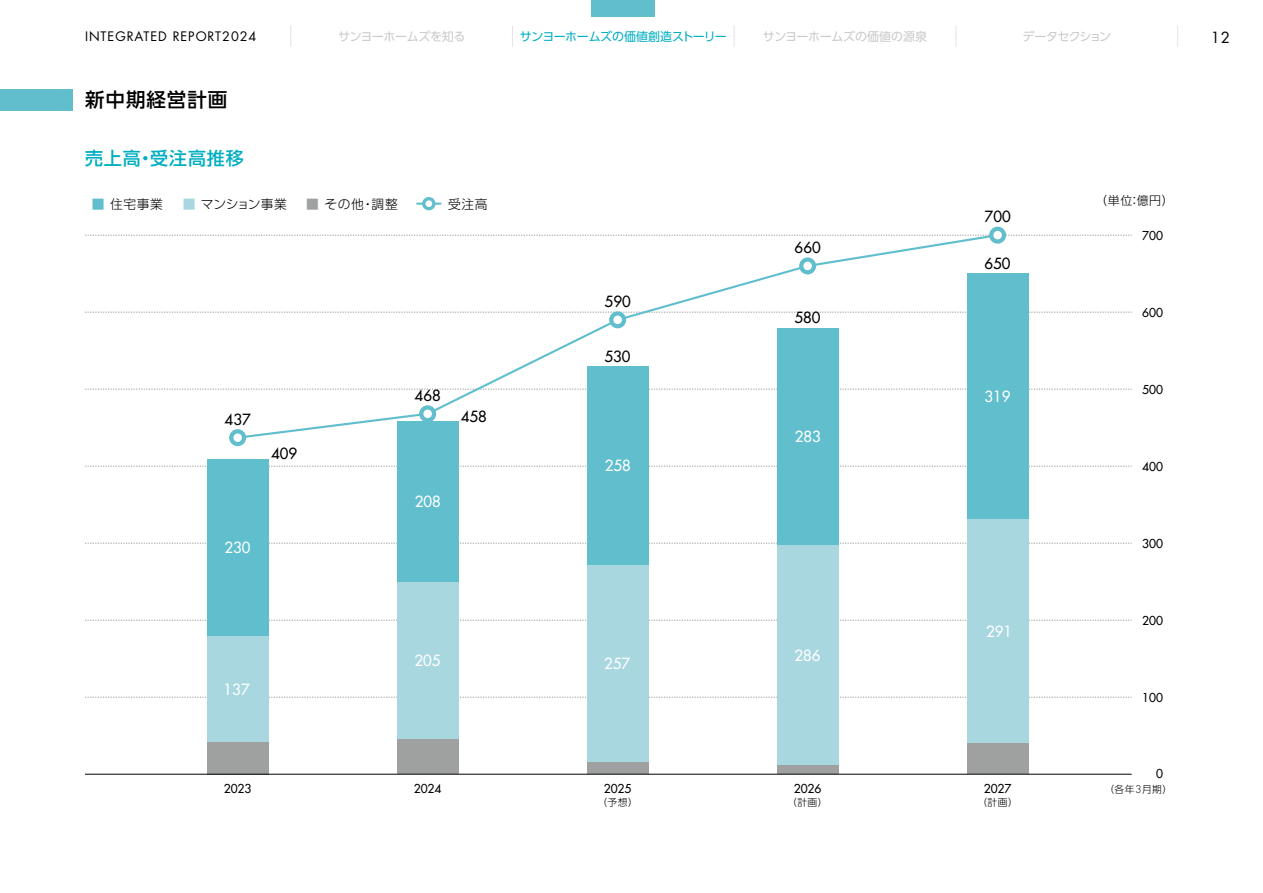
<style>
.page{position:relative;width:1263px;height:893px;background:#fff}
.page>*{position:absolute;margin:0;border:0;box-sizing:border-box;transform-origin:0 0}
.t1{font:500 19.5px "UD Shin Go Pro";letter-spacing:.05em;color:#000}
.t2{font:500 18px "UD Shin Go Pro";letter-spacing:.05em;color:#00aec1}
.t3{font:500 15px "Futura Std";color:#000}
.t4{font:500 15px "Futura Std";color:#fff}
.t5{font:15px "Futura Std";color:#000}
.t6{font:12.75px "Futura Std";letter-spacing:.075em;color:#000}
.t7{font:300 12.75px "UD Shin Go Pro";letter-spacing:.05em;color:#000}
.t8{font:300 12.75px "UD Shin Go Pro";letter-spacing:-.015em;color:#000}
.t9{font:500 12px "Futura Std";color:#000}
.t10{font:12px "UD Shin Go Pro";letter-spacing:-.03em;color:#c9caca}
.t11{font:12px "UD Shin Go Pro";letter-spacing:-.03em;color:#00aec1}
.t12{font:12px "UD Shin Go Pro";letter-spacing:-.08em;color:#c9caca}
.t13{font:300 12px "UD Shin Go Pro";color:#000}
.t14{font:300 9.75px "UD Shin Go Pro";letter-spacing:.05em;color:#000}
.s1{color:#60becd}
.s2{color:#a8d7e0}
.s3{color:#9fa0a0}
.s4{font-family:"Futura Std";font-size:10.5px}
</style>
<div class="page">
<div style="left:0;top:89px;width:72px;height:22px;background:#60becd"></div>
<svg style="left:290px;top:26px;width:1px;height:21px"></svg>
<svg style="left:512px;top:26px;width:1px;height:21px"></svg>
<svg style="left:734px;top:26px;width:1px;height:21px"></svg>
<svg style="left:955px;top:26px;width:1px;height:21px"></svg>
<svg style="left:1177px;top:26px;width:1px;height:21px"></svg>
<div style="left:591px;top:0;width:64px;height:17px;background:#60becd"></div>
<svg style="left:85px;top:697px;width:1047px;height:1px"></svg>
<svg style="left:85px;top:620px;width:1047px;height:1px"></svg>
<svg style="left:85px;top:543px;width:1047px;height:1px"></svg>
<svg style="left:85px;top:466px;width:1047px;height:1px"></svg>
<div style="left:207px;top:459px;width:62px;height:177px;background:#60becd"></div>
<div style="left:397px;top:421px;width:61px;height:161px;background:#60becd"></div>
<div style="left:587px;top:366px;width:61px;height:199px;background:#60becd"></div>
<div style="left:777px;top:328px;width:61px;height:217px;background:#60becd"></div>
<div style="left:967px;top:274px;width:61px;height:245px;background:#60becd"></div>
<div style="left:207px;top:636px;width:62px;height:106px;background:#a8d7e0"></div>
<div style="left:397px;top:582px;width:61px;height:157px;background:#a8d7e0"></div>
<div style="left:587px;top:565px;width:61px;height:198px;background:#a8d7e0"></div>
<div style="left:777px;top:545px;width:61px;height:221px;background:#a8d7e0"></div>
<div style="left:967px;top:519px;width:61px;height:224px;background:#a8d7e0"></div>
<div style="left:207px;top:742px;width:62px;height:32px;background:#9fa0a0"></div>
<div style="left:397px;top:739px;width:61px;height:35px;background:#9fa0a0"></div>
<div style="left:587px;top:763px;width:61px;height:11px;background:#9fa0a0"></div>
<div style="left:777px;top:766px;width:61px;height:8px;background:#9fa0a0"></div>
<div style="left:967px;top:743px;width:61px;height:31px;background:#9fa0a0"></div>
<svg style="left:85px;top:227px;width:1047px;height:219px"></svg>
<hr style="left:417px;top:203px;width:23px;height:2px;background:#60becd">
<svg style="left:422px;top:197px;width:13px;height:13px"></svg>
<hr style="left:85px;top:774px;width:1047px;height:1px;background:#000">
<p class="t6" style="left:85px;top:28px;width:173px">INTEGRATED REPORT2024</p>
<p class="t10" style="left:338px;top:26px;width:129px">サンヨーホームズを知る</p>
<p class="t11" style="left:520px;top:26px;width:208px">サンヨーホームズの価値創造ストーリー</p>
<p class="t10" style="left:763px;top:26px;width:166px">サンヨーホームズの価値の源泉</p>
<p class="t12" style="left:1022px;top:26px;width:90px">データセクション</p>
<p class="t5" style="left:1211px;top:28px;width:21px">12</p>
<h1 class="t1" style="left:85px;top:84px;width:144px">新中期経営計画</h1>
<h2 class="t2" style="left:85px;top:143px;width:160px">売上高・受注高推移</h2>
<p class="t7" style="left:92px;top:194px;width:73px"><span class="s1">■</span> 住宅事業</p>
<p class="t8" style="left:183px;top:194px;width:106px"><span class="s2">■</span> マンション事業</p>
<p class="t7" style="left:306px;top:194px;width:93px"><span class="s3">■</span> その他・調整</p>
<p class="t7" style="left:448px;top:194px;width:41px">受注高</p>
<p class="t3" style="left:225px;top:410px;width:28px">437</p>
<p class="t3" style="left:271px;top:444px;width:28px">409</p>
<p class="t4" style="left:225px;top:538px;width:28px">230</p>
<p class="t4" style="left:224px;top:680px;width:28px">137</p>
<p class="t3" style="left:415px;top:386px;width:28px">468</p>
<p class="t3" style="left:461px;top:407px;width:28px">458</p>
<p class="t4" style="left:415px;top:492px;width:28px">208</p>
<p class="t4" style="left:415px;top:651px;width:28px">205</p>
<p class="t3" style="left:605px;top:292px;width:28px">590</p>
<p class="t3" style="left:604px;top:347px;width:28px">530</p>
<p class="t4" style="left:605px;top:456px;width:28px">258</p>
<p class="t4" style="left:604px;top:654px;width:28px">257</p>
<p class="t3" style="left:795px;top:238px;width:28px">660</p>
<p class="t3" style="left:795px;top:308px;width:28px">580</p>
<p class="t4" style="left:795px;top:427px;width:28px">283</p>
<p class="t4" style="left:795px;top:646px;width:28px">286</p>
<p class="t3" style="left:985px;top:207px;width:28px">700</p>
<p class="t3" style="left:985px;top:254px;width:28px">650</p>
<p class="t4" style="left:984px;top:387px;width:28px">319</p>
<p class="t4" style="left:986px;top:622px;width:28px">291</p>
<p class="t9" style="left:224px;top:781px;width:29px">2023</p>
<p class="t9" style="left:414px;top:781px;width:29px">2024</p>
<p class="t9" style="left:604px;top:781px;width:29px">2025</p>
<p class="t9" style="left:794px;top:781px;width:29px">2026</p>
<p class="t9" style="left:984px;top:781px;width:29px">2027</p>
<p class="t14" style="left:597px;top:794px;width:42px">（予想）</p>
<p class="t14" style="left:787px;top:794px;width:42px">（計画）</p>
<p class="t14" style="left:977px;top:794px;width:42px">（計画）</p>
<p class="t13" style="left:1095px;top:191px;width:80px">（単位：億円）</p>
<p class="t9" style="left:1142px;top:228px;width:22px">700</p>
<p class="t9" style="left:1142px;top:305px;width:22px">600</p>
<p class="t9" style="left:1142px;top:382px;width:22px">500</p>
<p class="t9" style="left:1142px;top:459px;width:22px">400</p>
<p class="t9" style="left:1142px;top:536px;width:22px">300</p>
<p class="t9" style="left:1142px;top:613px;width:22px">200</p>
<p class="t9" style="left:1142px;top:690px;width:22px">100</p>
<p class="t9" style="left:1156px;top:766px;width:8px">0</p>
<p class="t14" style="left:1104px;top:781px;width:69px">（各年<span class="s4">3</span>月期）</p>
</div>
